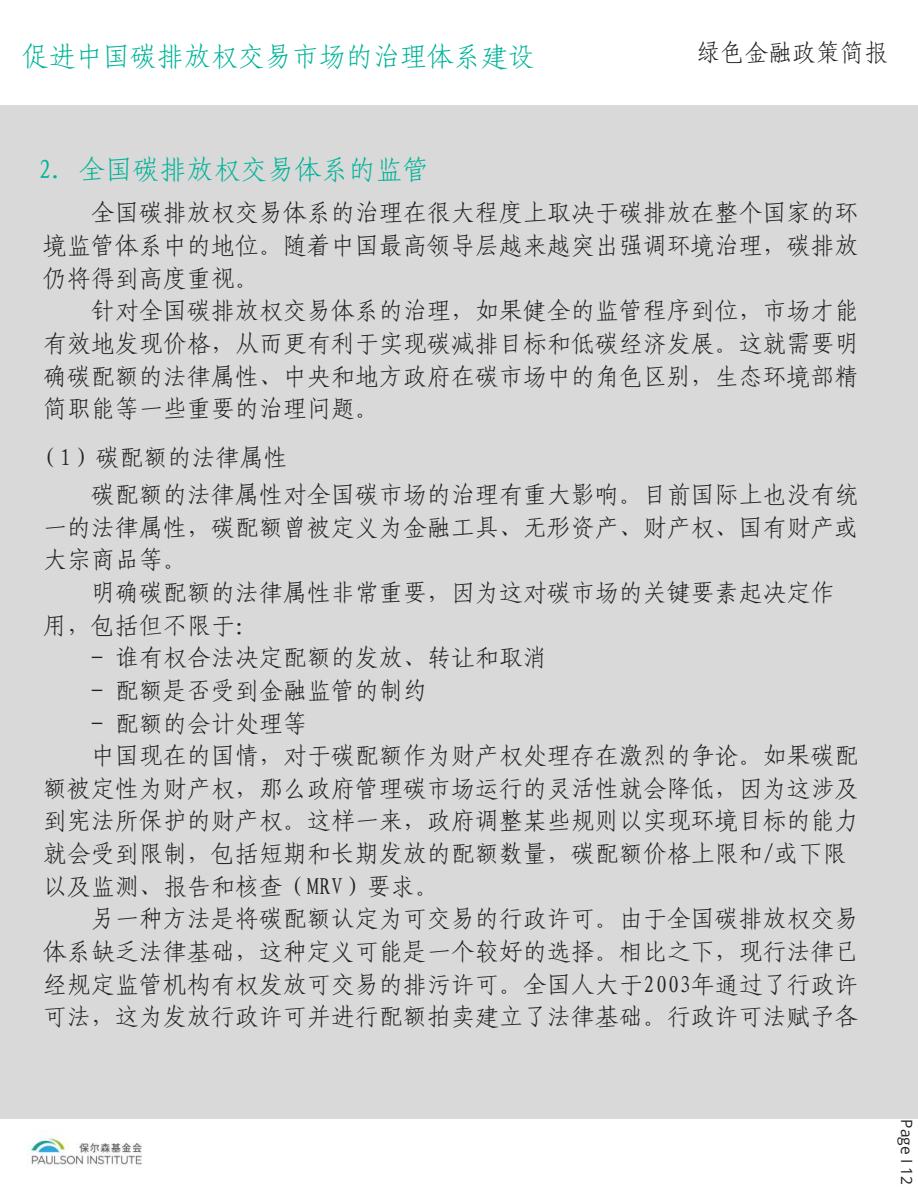
<style>
.page{position:relative;width:918px;height:1188px;background:#fff}
.page>*{position:absolute;margin:0;border:0;box-sizing:border-box;transform-origin:0 0}
.t1{font:27px "Fang Song GB2312";color:#00b398}
.t2{font:24px/32.7px "Fang Song GB2312";color:#222;text-align:justify}
.t3{font:15.6px "Open Sans";color:#222}
</style>
<div class="page">
<div style="left:0;top:105px;width:918px;height:1014px;background:#d9d9d9"></div>
<img style="left:29px;top:1133px;width:113px;height:35px">
<p class="t1" style="left:22px;top:43px;width:515px">促进中国碳排放权交易市场的治理体系建设</p>
<p class="t2" style="left:696px;top:36px;width:193px">绿色金融政策简报</p>
<p class="t1" style="left:38px;top:156px;width:393px">2. 全国碳排放权交易体系的监管</p>
<p class="t2" style="left:43px;top:197px;width:817px;text-indent:48px">全国碳排放权交易体系的治理在很大程度上取决于碳排放在整个国家的环境监管体系中的地位。随着中国最高领导层越来越突出强调环境治理，碳排放仍将得到高度重视。</p>
<p class="t2" style="left:43px;top:294px;width:817px;text-indent:48px">针对全国碳排放权交易体系的治理，如果健全的监管程序到位，市场才能有效地发现价格，从而更有利于实现碳减排目标和低碳经济发展。这就需要明确碳配额的法律属性、中央和地方政府在碳市场中的角色区别，生态环境部精简职能等一些重要的治理问题。</p>
<p class="t2" style="left:36px;top:441px;width:253px">（1）碳配额的法律属性</p>
<p class="t2" style="left:43px;top:478px;width:817px;text-indent:48px">碳配额的法律属性对全国碳市场的治理有重大影响。目前国际上也没有统一的法律属性，碳配额曾被定义为金融工具、无形资产、财产权、国有财产或大宗商品等。</p>
<p class="t2" style="left:43px;top:576px;width:793px;text-indent:48px">明确碳配额的法律属性非常重要，因为这对碳市场的关键要素起决定作用，包括但不限于：</p>
<p class="t2" style="left:91px;top:641px;width:457px">- 谁有权合法决定配额的发放、转让和取消</p>
<p class="t2" style="left:91px;top:674px;width:337px">- 配额是否受到金融监管的制约</p>
<p class="t2" style="left:91px;top:707px;width:217px">- 配额的会计处理等</p>
<p class="t2" style="left:91px;top:739px;width:769px">中国现在的国情，对于碳配额作为财产权处理存在激烈的争论。如果碳配</p>
<p class="t2" style="left:43px;top:772px;width:817px">额被定性为财产权，那么政府管理碳市场运行的灵活性就会降低，因为这涉及</p>
<p class="t2" style="left:43px;top:804px;width:817px">到宪法所保护的财产权。这样一来，政府调整某些规则以实现环境目标的能力</p>
<p class="t2" style="left:43px;top:837px;width:805px">就会受到限制，包括短期和长期发放的配额数量，碳配额价格上限和/或下限</p>
<p class="t2" style="left:43px;top:870px;width:397px">以及监测、报告和核查（MRV）要求。</p>
<p class="t2" style="left:91px;top:902px;width:769px">另一种方法是将碳配额认定为可交易的行政许可。由于全国碳排放权交易</p>
<p class="t2" style="left:43px;top:935px;width:817px">体系缺乏法律基础，这种定义可能是一个较好的选择。相比之下，现行法律已</p>
<p class="t2" style="left:43px;top:968px;width:817px">经规定监管机构有权发放可交易的排污许可。全国人大于2003年通过了行政许</p>
<p class="t2" style="left:43px;top:1000px;width:817px">可法，这为发放行政许可并进行配额拍卖建立了法律基础。行政许可法赋予各</p>
<p class="t3" style="left:918px;top:1119px;width:67px;rotate:90deg">Page I 12</p>
</div>
